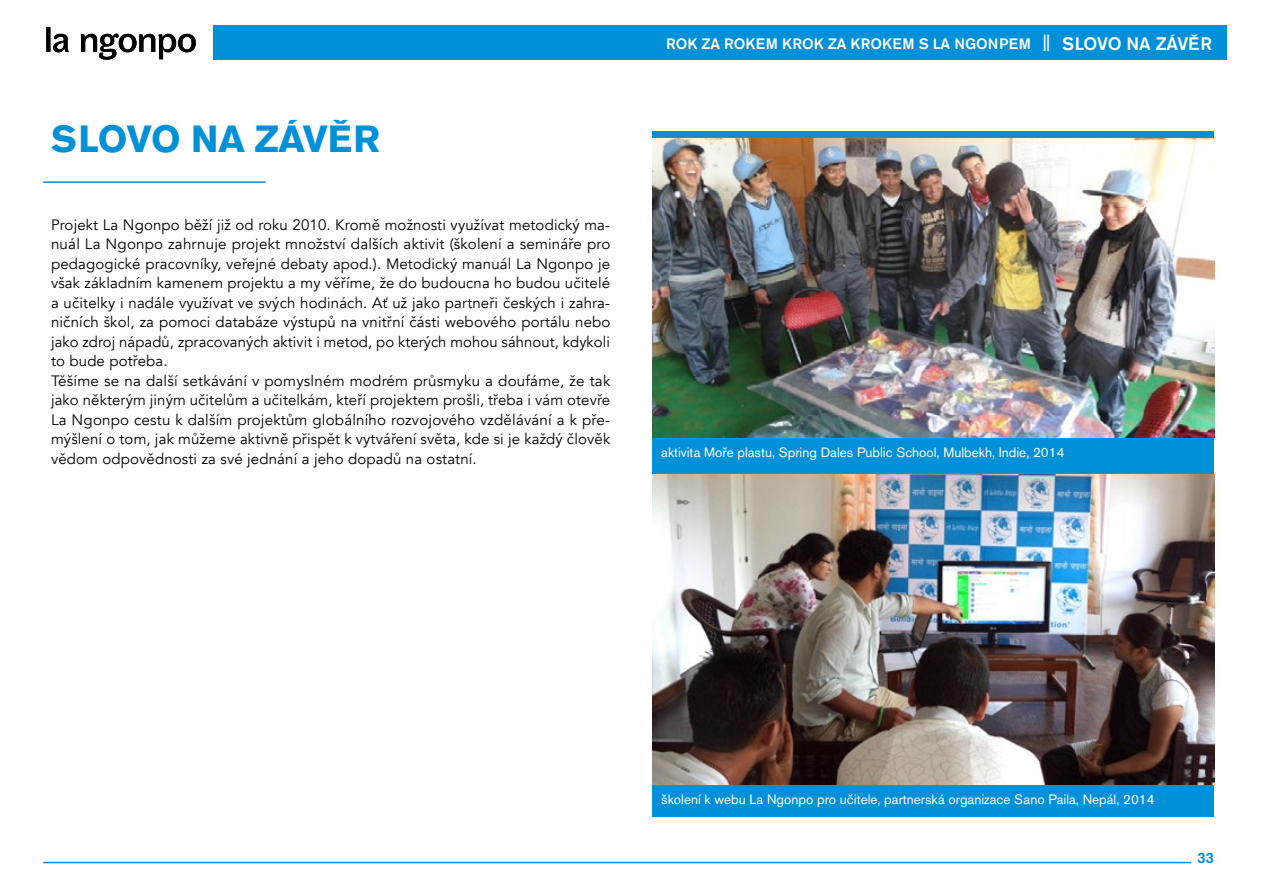
<style>
.page{position:relative;width:1263px;height:893px;background:#fff}
.page>*{position:absolute;margin:0;border:0;box-sizing:border-box;transform-origin:0 0}
.t1{font:700 37.5px "Akzidenz Grotesk BECE";color:#0090d7}
.t2{font:15px/19.5px "Avenir";letter-spacing:.01em;color:#000}
.t3{font:500 15px "Akzidenz Grotesk BECE";color:#fff}
.t4{font:500 15px "Akzidenz Grotesk BECE";color:#0090d7}
.t5{font:13.5px "Akzidenz Grotesk BECE";color:#fff}
.s1{font-size:16.5px}
.s2{font-size:18px}
</style>
<div class="page">
<hr style="left:43px;top:862px;width:1148px;height:1px;background:#0090d7">
<div style="left:653px;top:131px;width:561px;height:685px;background:#0090d7"></div>
<img style="left:653px;top:139px;width:561px;height:299px">
<div style="left:214px;top:26px;width:1013px;height:34px;background:#0090d7"></div>
<svg style="left:46px;top:27px;width:150px;height:33px"></svg>
<hr style="left:43px;top:181px;width:223px;height:2px;background:#0090d7">
<img style="left:653px;top:475px;width:561px;height:309px">
<h1 class="t1" style="left:51px;top:117px;width:331px">SLOVO NA ZÁVĚR</h1>
<p class="t2" style="left:51px;top:215px;width:561px">Projekt La Ngonpo běží již od roku 2010. Kromě možnosti využívat metodický ma&shy;nuál La Ngonpo zahrnuje projekt množství dalších aktivit (školení a semináře pro pedagogické pracovníky, veřejné debaty apod.). Metodický manuál La Ngonpo je však základním kamenem projektu a my věříme, že do budoucna ho budou učitelé a učitelky i nadále využívat ve svých hodinách. Ať už jako partneři českých i zahra&shy;ničních škol, za pomoci databáze výstupů na vnitřní části webového portálu nebo jako zdroj nápadů, zpracovaných aktivit i metod, po kterých mohou sáhnout, kdykoli to bude potřeba.<br>Těšíme se na další setkávání v pomyslném modrém průsmyku a doufáme, že tak jako některým jiným učitelům a učitelkám, kteří projektem prošli, třeba i vám otevře La Ngonpo cestu k dalším projektům globálního rozvojového vzdělávání a k pře&shy;mýšlení o tom, jak můžeme aktivně přispět k vytváření světa, kde si je každý člověk vědom odpovědnosti za své jednání a jeho dopadů na ostatní.</p>
<p class="t3" style="left:666px;top:35px;width:547px">ROK ZA ROKEM KROK ZA KROKEM S LA NGONPEM <span class="s1">||</span> <span class="s2">SLOVO NA ZÁVĚR</span></p>
<p class="t5" style="left:661px;top:445px;width:405px">aktivita Moře plastu, Spring Dales Public School, Mulbekh, Indie, 2014</p>
<p class="t5" style="left:661px;top:791px;width:495px">školení k webu La Ngonpo pro učitele, partnerská organizace Sano Paila, Nepál, 2014</p>
<p class="t4" style="left:1197px;top:849px;width:18px">33</p>
</div>
